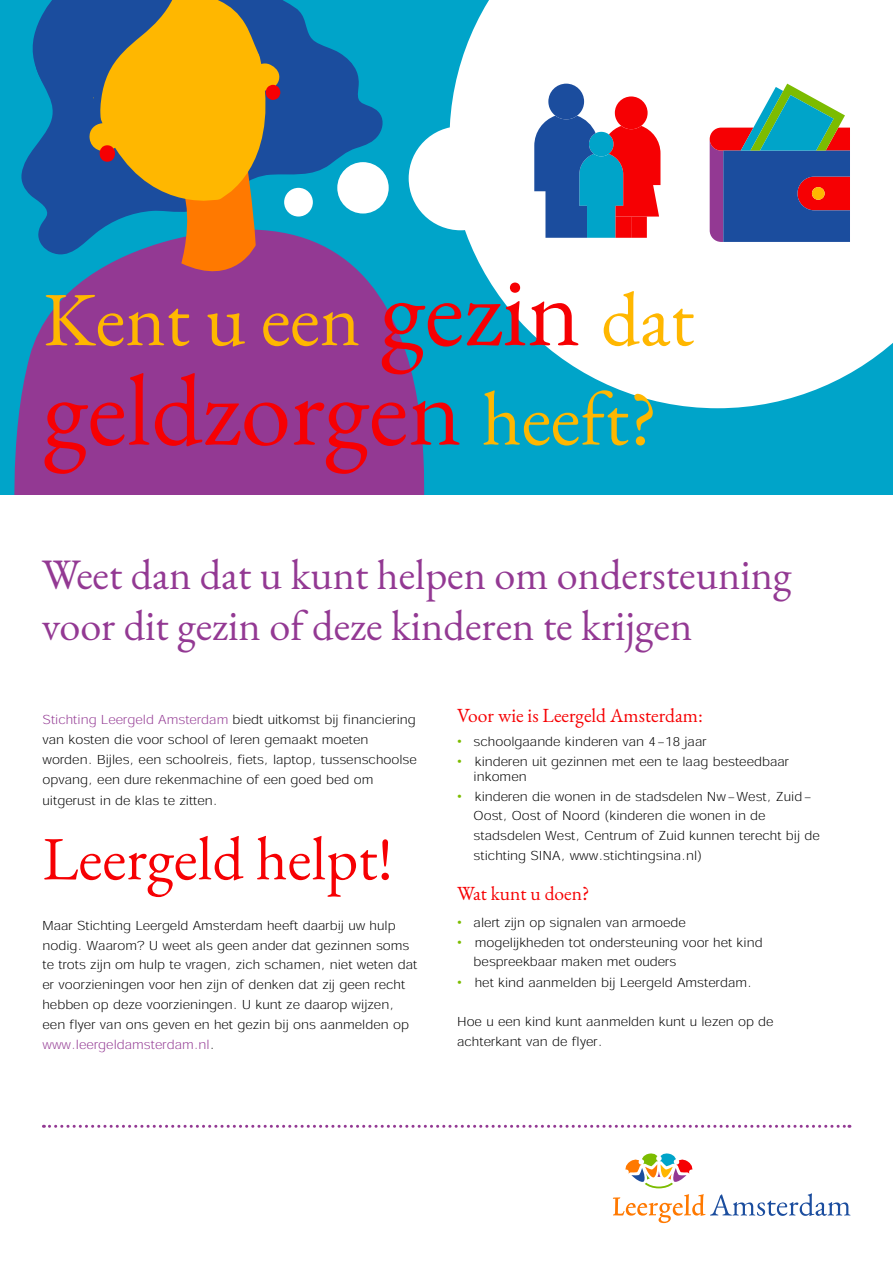
<style>
.page{position:relative;width:893px;height:1263px;background:#fff}
.page>*{position:absolute;margin:0;border:0;box-sizing:border-box;transform-origin:0 0}
.t1{font:101.25px "EB Garamond";color:#f60003}
.t2{font:76.65px "EB Garamond";color:#ffb700}
.t3{font:61.5px "EB Garamond";color:#f60003}
.t4{font:42.3px/50.7px "EB Garamond";color:#933993}
.t5{font:19.5px "EB Garamond";color:#f60003}
.t6{font:300 12.75px/19.8px "Adobe Gothic Std";color:#000}
.s1{font-size:101.25px;color:#f60003}
.s2{font-size:76.65px;color:#ffb700}
.s3{color:#933993}
.s4{font-family:"Ubuntu";font-size:13.5px;color:#7cbc00}
</style>
<div class="page">
<div style="left:0;top:0;width:893px;height:516px;background:#00a4c9"></div>
<svg style="left:21px;top:0;width:363px;height:213px;fill:#1b4d9e"></svg>
<svg style="left:14px;top:213px;width:435px;height:282px;fill:#933993"></svg>
<svg style="left:30px;top:0;width:250px;height:289px;background:#847f5e"></svg>
<div style="left:0;top:495px;width:893px;height:768px;background:#fff"></div>
<svg style="left:449px;top:0;width:444px;height:408px;fill:#fff"></svg>
<div style="left:284px;top:188px;width:29px;height:29px;background:#fff;border-radius:50%"></div>
<div style="left:337px;top:162px;width:52px;height:51px;background:#fff;border-radius:50%"></div>
<div style="left:409px;top:126px;width:104px;height:104px;background:#fff;border-radius:50%"></div>
<svg style="left:710px;top:84px;width:140px;height:158px;background:#667497"></svg>
<svg style="left:534px;top:84px;width:126px;height:154px"></svg>
<svg style="left:613px;top:1153px;width:237px;height:70px"></svg>
<svg style="left:43px;top:1125px;width:807px;height:3px"></svg>
<h2 class="t2" style="left:43px;top:270px;width:652px">Kent u een <span class="s1">gezin</span> dat</h2>
<h1 class="t1" style="left:43px;top:345px;width:616px">geldzorgen <span class="s2">heeft?</span></h1>
<h3 class="t4" style="left:42px;top:550px;width:751px">Weet dan dat u kunt helpen om ondersteuning voor dit gezin of deze kinderen te krijgen</h3>
<p class="t6" style="left:43px;top:709px;width:376px"><span class="s3">Stichting Leergeld Amsterdam</span> biedt uitkomst bij financiering van kosten die voor school of leren gemaakt moeten worden. Bijles, een schoolreis, fiets, laptop, tussenschoolse opvang, een dure rekenmachine of een goed bed om uitgerust in de klas te zitten.</p>
<h3 class="t3" style="left:43px;top:819px;width:352px">Leergeld helpt!</h3>
<p class="t6" style="left:43px;top:914px;width:376px">Maar Stichting Leergeld Amsterdam heeft daarbij uw hulp nodig. Waarom? U weet als geen ander dat gezinnen soms te trots zijn om hulp te vragen, zich schamen, niet weten dat er voorzieningen voor hen zijn of denken dat zij geen recht hebben op deze voorzieningen. U kunt ze daarop wijzen, een flyer van ons geven en het gezin bij ons aanmelden op <span class="s3">www.leergeldamsterdam.nl</span>.</p>
<h3 class="t5" style="left:457px;top:702px;width:247px">Voor wie is Leergeld Amsterdam:</h3>
<p class="t6" style="left:457px;top:731px;width:251px"><span class="s4">•</span> schoolgaande kinderen van 4-18 jaar</p>
<p class="t6" style="left:474px;top:753px;width:317px;line-height:15.3px;text-indent:-16px"><span class="s4">•</span> kinderen uit gezinnen met een te laag besteedbaar inkomen</p>
<p class="t6" style="left:474px;top:786px;width:348px;text-indent:-16px"><span class="s4">•</span> kinderen die wonen in de stadsdelen Nw-West, Zuid-Oost, Oost of Noord (kinderen die wonen in de stadsdelen West, Centrum of Zuid kunnen terecht bij de stichting SINA, www.stichtingsina.nl)</p>
<h3 class="t5" style="left:457px;top:881px;width:134px">Wat kunt u doen?</h3>
<p class="t6" style="left:457px;top:912px;width:230px"><span class="s4">•</span> alert zijn op signalen van armoede</p>
<p class="t6" style="left:474px;top:932px;width:290px;line-height:18.8px;text-indent:-16px"><span class="s4">•</span> mogelijkheden tot ondersteuning voor het kind bespreekbaar maken met ouders</p>
<p class="t6" style="left:457px;top:972px;width:296px"><span class="s4">•</span> het kind aanmelden bij Leergeld Amsterdam.</p>
<p class="t6" style="left:457px;top:1010px;width:318px">Hoe u een kind kunt aanmelden kunt u lezen op de achterkant van de flyer.</p>
</div>
